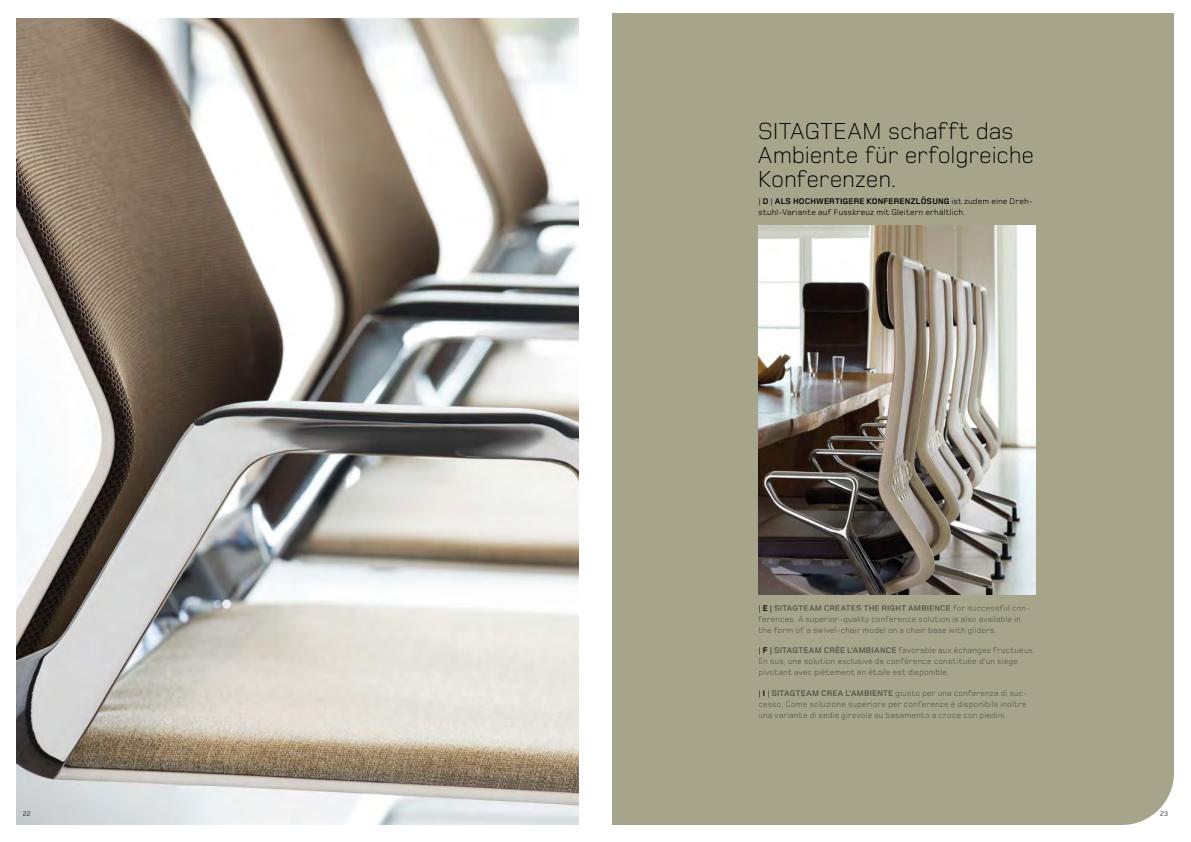
<style>
.page{position:relative;width:1191px;height:842px;background:#fff}
.page>*{position:absolute;margin:0;border:0;box-sizing:border-box;transform-origin:0 0}
.t1{font:300 24px/24px "Sitag";letter-spacing:-.01em;color:#000}
.t2{font:8.5px/11px "Sitag";letter-spacing:.015em;color:#54574b}
.t3{font:8.5px/11px "Sitag";letter-spacing:.015em;color:#000}
.t4{font:7px "Sitag";color:#000}
.s1{font-weight:700}
.s2{color:#000}
.s3{font-weight:700;color:#000}
</style>
<div class="page">
<img style="left:17px;top:18px;width:561px;height:807px">
<div style="left:612px;top:13px;width:562px;height:812px;background:#a7a48c"></div>
<img style="left:758px;top:225px;width:277px;height:370px">
<svg style="left:1125px;top:776px;width:49px;height:49px"></svg>
<h1 class="t1" style="left:758px;top:119px;width:278px">SITAGTEAM schafft das<br>Ambiente für erfolgreiche<br>Konferenzen.</h1>
<p class="t3" style="left:758px;top:196px;width:276px">| <span class="s1">D</span> | <span class="s1">ALS HOCHWERTIGERE KONFERENZLÖSUNG</span> ist zudem eine Dreh&shy;stuhl-Variante auf Fusskreuz mit Gleitern erhältlich.</p>
<p class="t2" style="left:758px;top:602px;width:273px"><span class="s2">|</span> <span class="s3">E</span> <span class="s2">|</span> <span class="s1">SITAGTEAM CREATES THE RIGHT AMBIENCE</span> for successful con&shy;ferences. A superior-quality conference solution is also available in the form of a swivel-chair model on a chair base with gliders.</p>
<p class="t2" style="left:758px;top:645px;width:278px"><span class="s2">|</span> <span class="s3">F</span> <span class="s2">|</span> <span class="s1">SITAGTEAM CRÉE L’AMBIANCE</span> favorable aux échanges fructueux.<br>En sus, une solution exclusive de conférence constituée d’un siège pivotant avec piétement en étoile est disponible.</p>
<p class="t2" style="left:758px;top:687px;width:271px;text-align:justify"><span class="s2">|</span> <span class="s3">I</span> <span class="s2">|</span> <span class="s1">SITAGTEAM CREA L‘AMBIENTE</span> giusto per una conferenza di suc&shy;cesso. Come soluzione superiore per conferenze è disponibile inoltre una variante di sedia girevole su basamento a croce con piedini.</p>
<p class="t4" style="left:23px;top:809px;width:9px">22</p>
<p class="t4" style="left:1160px;top:809px;width:10px">23</p>
</div>
